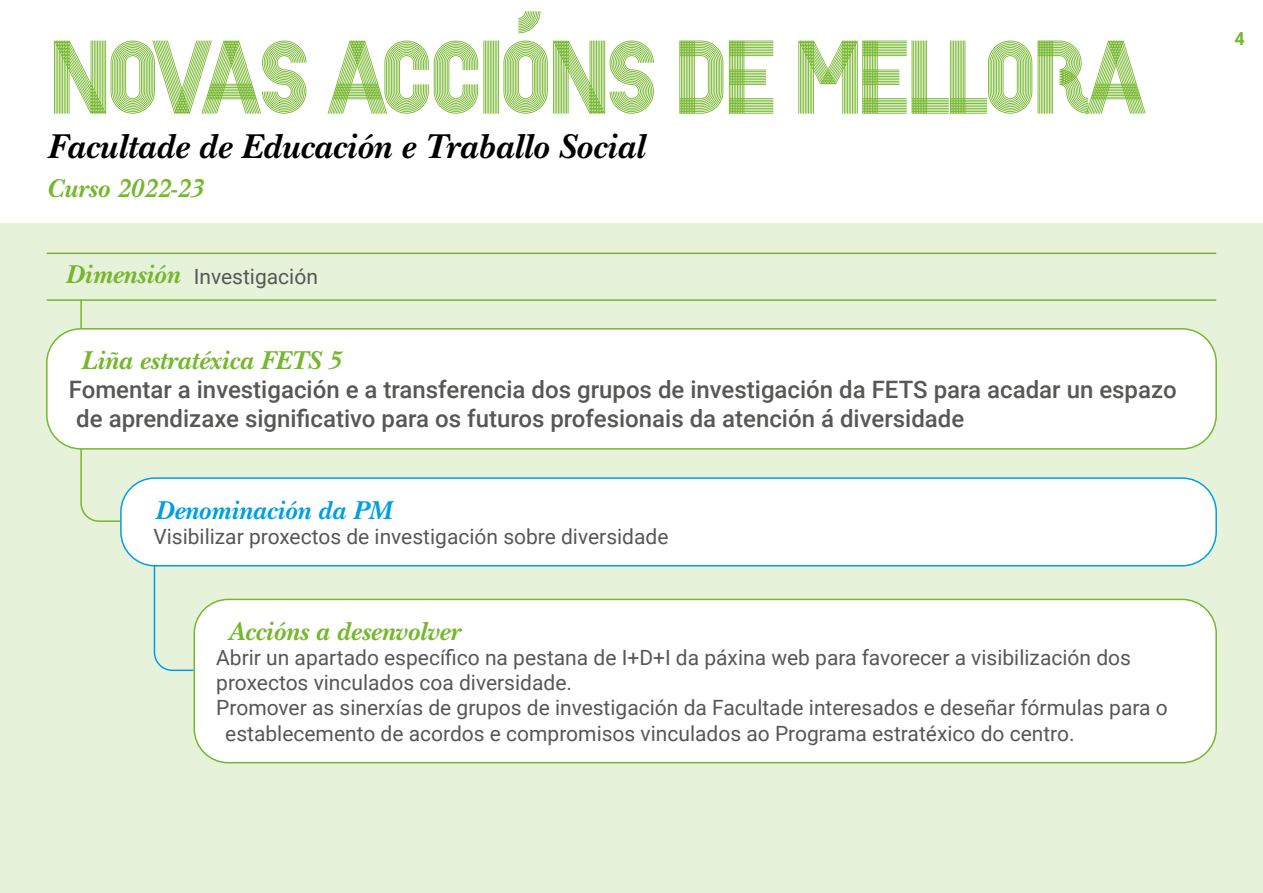
<style>
.page{position:relative;width:1263px;height:893px;background:#fff}
.page>*{position:absolute;margin:0;border:0;box-sizing:border-box;transform-origin:0 0}
.t1{font:700 90px "Campus";letter-spacing:-.1em;color:#76b72e}
.t2{font:italic 700 36px "New Baskerville Std";color:#000}
.t3{font:italic 700 27px "New Baskerville Std";color:#76b72e}
.t4{font:italic 700 27px "New Baskerville Std";color:#009fe3}
.t5{font:500 24px/28.8px "Roboto";color:#575756}
.t6{font:21px "Roboto";color:#575756}
.t7{font:700 18px "Roboto";color:#76b72e}
</style>
<div class="page">
<div style="left:0;top:224px;width:1263px;height:669px;background:#e6f2d9"></div>
<hr style="left:80px;top:299px;width:2px;height:31px;background:#76b72e">
<hr style="left:47px;top:253px;width:1169px;height:1px;background:#76b72e">
<hr style="left:47px;top:299px;width:1169px;height:2px;background:#76b72e">
<svg style="left:80px;top:450px;width:40px;height:72px"></svg>
<svg style="left:153px;top:566px;width:42px;height:106px"></svg>
<div style="left:47px;top:329px;width:1169px;height:120px;background:#fff;border-radius:34px"></div>
<div style="left:46px;top:328px;width:1171px;height:122px;border:2px solid #76b72e;border-radius:34px"></div>
<div style="left:121px;top:478px;width:1095px;height:88px;background:#fff;border-radius:34px"></div>
<div style="left:120px;top:477px;width:1097px;height:89px;border:2px solid #009fe3;border-radius:34px"></div>
<div style="left:194px;top:599px;width:1022px;height:164px;background:#fff;border-radius:34px"></div>
<div style="left:193px;top:599px;width:1024px;height:164px;border:2px solid #76b72e;border-radius:34px"></div>
<h1 class="t1" style="left:47px;top:6px;width:1103px">NOVAS ACCIÓNS DE MELLORA</h1>
<h2 class="t2" style="left:47px;top:125px;width:599px">Facultade de Educación e Traballo Social</h2>
<p class="t3" style="left:47px;top:173px;width:158px">Curso 2022-23</p>
<p class="t3" style="left:65px;top:259px;width:116px">Dimensión</p>
<p class="t6" style="left:194px;top:261px;width:126px">Investigación</p>
<p class="t3" style="left:81px;top:345px;width:262px">Liña estratéxica FETS 5</p>
<p class="t5" style="left:76px;top:374px;width:1102px;text-indent:-7px">Fomentar a investigación e a transferencia dos grupos de investigación da FETS para acadar un espazo de aprendizaxe significativo para os futuros profesionais da atención á diversidade</p>
<p class="t4" style="left:155px;top:494px;width:239px">Denominación da PM</p>
<p class="t6" style="left:153px;top:522px;width:517px">Visibilizar proxectos de investigación sobre diversidade</p>
<p class="t3" style="left:228px;top:616px;width:233px">Accións a desenvolver</p>
<p class="t6" style="left:216px;top:643px;width:916px">Abrir un apartado específico na pestana de I+D+I da páxina web para favorecer a visibilización dos</p>
<p class="t6" style="left:216px;top:668px;width:357px">proxectos vinculados coa diversidade.</p>
<p class="t6" style="left:216px;top:693px;width:953px">Promover as sinerxías de grupos de investigación da Facultade interesados e deseñar fórmulas para o</p>
<p class="t6" style="left:225px;top:718px;width:851px">establecemento de acordos e compromisos vinculados ao Programa estratéxico do centro.</p>
<p class="t7" style="left:1234px;top:26px;width:12px">4</p>
</div>
